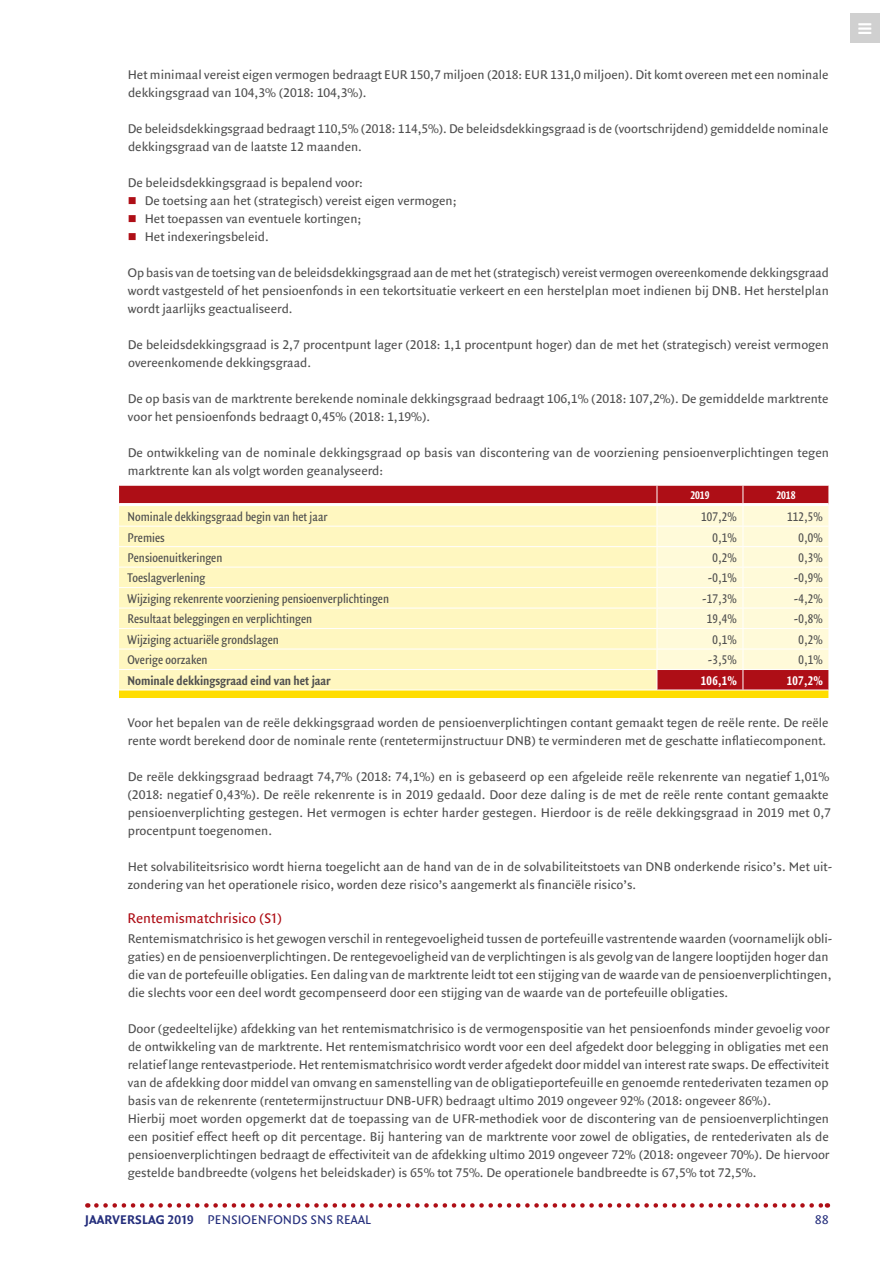
<style>
.page{position:relative;width:893px;height:1263px;background:#fff}
.page>*{position:absolute;margin:0;border:0;box-sizing:border-box;transform-origin:0 0}
.t1{font:15px "Quadraat Sans OT";color:#ae0e16}
.t2{font:13.5px/18px "Quadraat Sans OT";color:#4f4f4f}
.t3{font:condensed 13.5px "Quadraat Sans OT";color:#4f4f4f}
.t4{font:13.5px "Quadraat Sans OT";letter-spacing:.01em;color:#242e7c}
.t5{font:13.5px "Quadraat Sans OT Cn Bld";color:#4f4f4f}
.t6{font:13.5px "Quadraat Sans OT Cn Bld";letter-spacing:.025em;color:#fff}
.t7{font:12px "Quadraat Sans OT Cn Bld";color:#fff}
.s1{color:#ae0e16}
.s2{font-family:"Quadraat Sans OT Bld"}
</style>
<div class="page">
<svg style="left:96px;top:1203px;width:732px;height:5px"></svg>
<div style="left:850px;top:13px;width:30px;height:30px;background:#d0d0d0"></div>
<svg style="left:119px;top:485px;width:710px;height:213px;background:#f6deae"></svg>
<hr style="left:119px;top:503px;width:538px;height:3px;background:#fff">
<hr style="left:657px;top:503px;width:86px;height:3px;background:#fff">
<hr style="left:743px;top:503px;width:86px;height:3px;background:#fff">
<hr style="left:657px;top:526px;width:86px;height:1px;background:#fff">
<hr style="left:743px;top:526px;width:86px;height:1px;background:#fff">
<hr style="left:657px;top:546px;width:86px;height:1px;background:#fff">
<hr style="left:743px;top:546px;width:86px;height:1px;background:#fff">
<hr style="left:657px;top:567px;width:86px;height:1px;background:#fff">
<hr style="left:743px;top:567px;width:86px;height:1px;background:#fff">
<hr style="left:657px;top:587px;width:86px;height:1px;background:#fff">
<hr style="left:743px;top:587px;width:86px;height:1px;background:#fff">
<hr style="left:657px;top:608px;width:86px;height:1px;background:#fff">
<hr style="left:743px;top:608px;width:86px;height:1px;background:#fff">
<hr style="left:657px;top:628px;width:86px;height:1px;background:#fff">
<hr style="left:743px;top:628px;width:86px;height:1px;background:#fff">
<hr style="left:657px;top:649px;width:86px;height:1px;background:#fff">
<hr style="left:743px;top:649px;width:86px;height:1px;background:#fff">
<p class="t2" style="left:128px;top:66px;width:702px">Het minimaal vereist eigen vermogen bedraagt EUR 150,7 miljoen (2018: EUR 131,0 miljoen). Dit komt overeen met een nominale dekkingsgraad van 104,3% (2018: 104,3%).</p>
<p class="t2" style="left:128px;top:120px;width:702px">De beleidsdekkingsgraad bedraagt 110,5% (2018: 114,5%). De beleidsdekkingsgraad is de (voortschrijdend) gemiddelde nominale dekkingsgraad van de laatste 12 maanden.</p>
<p class="t2" style="left:128px;top:174px;width:237px">De beleidsdekkingsgraad is bepalend voor:</p>
<p class="t2" style="left:128px;top:192px;width:330px"><span class="s1">■</span> De toetsing aan het (strategisch) vereist eigen vermogen;</p>
<p class="t2" style="left:128px;top:210px;width:235px"><span class="s1">■</span> Het toepassen van eventuele kortingen;</p>
<p class="t2" style="left:128px;top:228px;width:143px"><span class="s1">■</span> Het indexeringsbeleid.</p>
<p class="t2" style="left:128px;top:264px;width:703px;text-align:justify">Op basis van de toetsing van de beleidsdekkingsgraad aan de met het (strategisch) vereist vermogen overeenkomende dekkingsgraad wordt vastgesteld of het pensioenfonds in een tekortsituatie verkeert en een herstelplan moet indienen bij DNB. Het herstelplan wordt jaarlijks geactualiseerd.</p>
<p class="t2" style="left:128px;top:336px;width:703px">De beleidsdekkingsgraad is 2,7 procentpunt lager (2018: 1,1 procentpunt hoger) dan de met het (strategisch) vereist vermogen overeenkomende dekkingsgraad.</p>
<p class="t2" style="left:128px;top:390px;width:702px">De op basis van de marktrente berekende nominale dekkingsgraad bedraagt 106,1% (2018: 107,2%). De gemiddelde marktrente voor het pensioenfonds bedraagt 0,45% (2018: 1,19%).</p>
<p class="t2" style="left:128px;top:444px;width:703px">De ontwikkeling van de nominale dekkingsgraad op basis van discontering van de voorziening pensioenverplichtingen tegen marktrente kan als volgt worden geanalyseerd:</p>
<p class="t7" style="left:690px;top:488px;width:21px">2019</p>
<p class="t7" style="left:776px;top:488px;width:21px">2018</p>
<p class="t3" style="left:128px;top:509px;width:202px">Nominale dekkingsgraad begin van het jaar</p>
<p class="t3" style="left:701px;top:509px;width:37px">107,2%</p>
<p class="t3" style="left:787px;top:509px;width:37px">112,5%</p>
<p class="t3" style="left:128px;top:529px;width:39px">Premies</p>
<p class="t3" style="left:713px;top:529px;width:26px">0,1%</p>
<p class="t3" style="left:799px;top:529px;width:26px">0,0%</p>
<p class="t3" style="left:128px;top:550px;width:96px">Pensioenuitkeringen</p>
<p class="t3" style="left:713px;top:550px;width:26px">0,2%</p>
<p class="t3" style="left:799px;top:550px;width:26px">0,3%</p>
<p class="t3" style="left:128px;top:570px;width:79px">Toeslagverlening</p>
<p class="t3" style="left:708px;top:570px;width:31px">-0,1%</p>
<p class="t3" style="left:794px;top:570px;width:31px">-0,9%</p>
<p class="t3" style="left:128px;top:591px;width:263px">Wijziging rekenrente voorziening pensioenverplichtingen</p>
<p class="t3" style="left:702px;top:591px;width:36px">-17,3%</p>
<p class="t3" style="left:794px;top:591px;width:31px">-4,2%</p>
<p class="t3" style="left:128px;top:611px;width:186px">Resultaat beleggingen en verplichtingen</p>
<p class="t3" style="left:707px;top:611px;width:32px">19,4%</p>
<p class="t3" style="left:794px;top:611px;width:31px">-0,8%</p>
<p class="t3" style="left:128px;top:632px;width:153px">Wijziging actuariële grondslagen</p>
<p class="t3" style="left:713px;top:632px;width:26px">0,1%</p>
<p class="t3" style="left:799px;top:632px;width:26px">0,2%</p>
<p class="t3" style="left:128px;top:652px;width:82px">Overige oorzaken</p>
<p class="t3" style="left:708px;top:652px;width:31px">-3,5%</p>
<p class="t3" style="left:799px;top:652px;width:26px">0,1%</p>
<p class="t5" style="left:128px;top:673px;width:205px">Nominale dekkingsgraad eind van het jaar</p>
<p class="t6" style="left:701px;top:673px;width:38px">106,1%</p>
<p class="t6" style="left:787px;top:673px;width:38px">107,2%</p>
<p class="t2" style="left:128px;top:714px;width:702px">Voor het bepalen van de reële dekkingsgraad worden de pensioenverplichtingen contant gemaakt tegen de reële rente. De reële rente wordt berekend door de nominale rente (rentetermijnstructuur DNB) te verminderen met de geschatte inflatiecomponent.</p>
<p class="t2" style="left:127px;top:768px;width:705px">De reële dekkingsgraad bedraagt 74,7% (2018: 74,1%) en is gebaseerd op een afgeleide reële rekenrente van negatief 1,01% (2018: negatief 0,43%). De reële rekenrente is in 2019 gedaald. Door deze daling is de met de reële rente contant gemaakte pensioenverplichting gestegen. Het vermogen is echter harder gestegen. Hierdoor is de reële dekkingsgraad in 2019 met 0,7 procentpunt toegenomen.</p>
<p class="t2" style="left:128px;top:858px;width:706px">Het solvabiliteitsrisico wordt hierna toegelicht aan de hand van de in de solvabiliteitstoets van DNB onderkende risico’s. Met uit&shy;zondering van het operationele risico, worden deze risico’s aangemerkt als financiële risico’s.</p>
<p class="t1" style="left:128px;top:910px;width:156px">Rentemismatchrisico (S1)</p>
<p class="t2" style="left:128px;top:930px;width:706px">Rentemismatchrisico is het gewogen verschil in rentegevoeligheid tussen de portefeuille vastrentende waarden (voornamelijk obli&shy;gaties) en de pensioenverplichtingen. De rentegevoeligheid van de verplichtingen is als gevolg van de langere looptijden hoger dan die van de portefeuille obligaties. Een daling van de marktrente leidt tot een stijging van de waarde van de pensioenverplichtingen, die slechts voor een deel wordt gecompenseerd door een stijging van de waarde van de portefeuille obligaties.</p>
<p class="t2" style="left:128px;top:1020px;width:703px">Door (gedeeltelijke) afdekking van het rentemismatchrisico is de vermogenspositie van het pensioenfonds minder gevoelig voor de ontwikkeling van de marktrente. Het rentemismatchrisico wordt voor een deel afgedekt door belegging in obligaties met een relatief lange rentevastperiode. Het rentemismatchrisico wordt verder afgedekt door middel van interest rate swaps. De effectiviteit van de afdekking door middel van omvang en samenstelling van de obligatieportefeuille en genoemde rentederivaten tezamen op basis van de rekenrente (rentetermijnstructuur DNB-UFR) bedraagt ultimo 2019 ongeveer 92% (2018: ongeveer 86%).<br>Hierbij moet worden opgemerkt dat de toepassing van de UFR-methodiek voor de discontering van de pensioenverplichtingen een positief effect heeft op dit percentage. Bij hantering van de marktrente voor zowel de obligaties, de rentederivaten als de pensioenverplichtingen bedraagt de effectiviteit van de afdekking ultimo 2019 ongeveer 72% (2018: ongeveer 70%). De hiervoor gestelde bandbreedte (volgens het beleidskader) is 65% tot 75%. De operationele bandbreedte is 67,5% tot 72,5%.</p>
<p class="t4" style="left:85px;top:1212px;width:288px"><span class="s2">JAARVERSLAG 2019</span> PENSIOENFONDS SNS REAAL</p>
<p class="t4" style="left:815px;top:1212px;width:15px">88</p>
</div>
